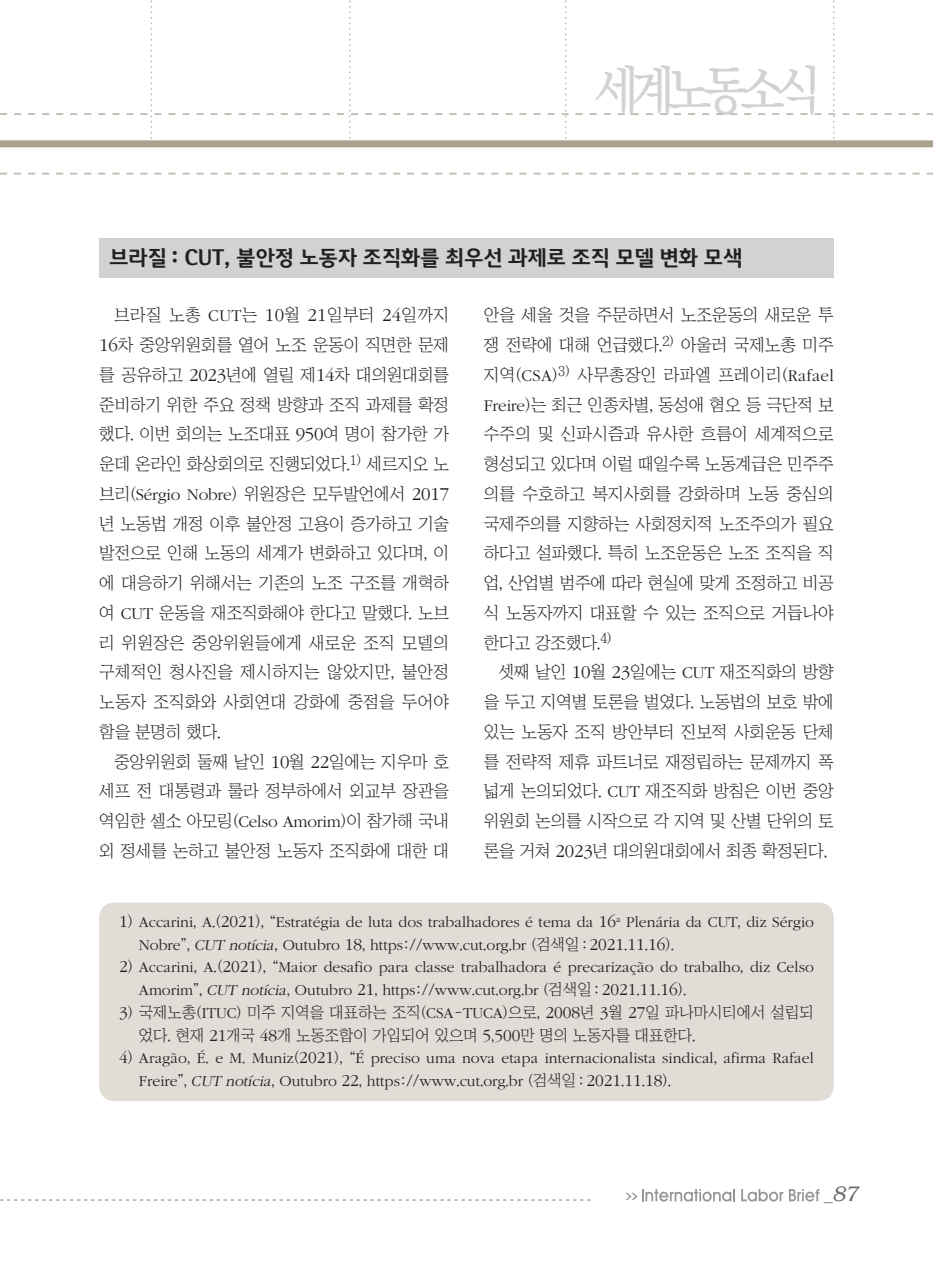
<style>
.page{position:relative;width:933px;height:1275px;background:#fff}
.page>*{position:absolute;margin:0;border:0;box-sizing:border-box;transform-origin:0 0}
.t1{font:500 52.5px "Ko Pub Batang";letter-spacing:-.175em;color:#d1d2d4;scale:.9 1}
.노사정__제목{font:700 21px "Auction Gothic";letter-spacing:-.02em;color:#231f20}
.t2{font:italic 300 21px "Bookman";color:#6c6d70}
.노사정__본문{font:17.15px/29.8px "Chosunilbo NM";letter-spacing:-.01em;color:#231f20;text-align:justify}
.각주{font:300 15.75px/22.8px "ITC Garamond Std";color:#231f20}
.각주-2{font:15.75px/22.8px "Chosunilbo NM";color:#231f20}
.t3{font:700 7.88px "Ko Pub Dotum";color:#939598;scale:2 1}
.s1{font-family:"ITC Garamond Std";font-weight:300}
.s2{font-family:"ITC Garamond Std";font-weight:300;font-size:18.9px}
.s3{font-size:17.32px}
.s4{font-family:"Chosunilbo NM";font-weight:400}
.s5{font-style:italic}
.s6{font-family:"ITC Garamond Std";font-weight:300;font-size:17.32px}
.s7{font-family:"Helvetica";font-weight:400;font-style:normal;font-size:17.5px}
</style>
<div class="page">
<svg style="left:0;top:1199px;width:590px;height:1px"></svg>
<svg style="left:0;top:173px;width:933px;height:1px"></svg>
<svg style="left:0;top:0;width:933px;height:147px"></svg>
<svg style="left:642px;top:1189px;width:93px;height:13px"></svg>
<svg style="left:741px;top:1189px;width:42px;height:13px"></svg>
<svg style="left:789px;top:1189px;width:30px;height:12px"></svg>
<div style="left:99px;top:903px;width:734px;height:198px;background:#e1dcd5;border-radius:15px"></div>
<div style="left:99px;top:238px;width:734px;height:40px;background:#d1d2d4"></div>
<h1 class="t1" style="left:595px;top:64px;width:253px">세계노동소식</h1>
<p class="노사정__제목" style="left:109px;top:247px;width:634px">브라질 : CUT, 불안정 노동자 조직화를 최우선 과제로 조직 모델 변화 모색</p>
<p class="노사정__본문" style="left:99px;top:300px;width:351px;text-indent:15px">브라질 노총 <span class="s1">CUT</span>는 <span class="s2">10</span>월 <span class="s2">21</span>일부터 <span class="s2">24</span>일까지 <span class="s2">16</span>차 중앙위원회를 열어 노조 운동이 직면한 문제 를 공유하고 <span class="s2">2023</span>년에 열릴 제<span class="s2">14</span>차 대의원대회를 준비하기 위한 주요 정책 방향과 조직 과제를 확정 했다. 이번 회의는 노조대표 <span class="s2">950</span>여 명이 참가한 가 운데 온라인 화상회의로 진행되었다.<sup>1)</sup> 세르지오 노 브리(<span class="s1">Sérgio Nobre</span>) 위원장은 모두발언에서 <span class="s2">2017 </span>년 노동법 개정 이후 불안정 고용이 증가하고 기술 발전으로 인해 노동의 세계가 변화하고 있다며, 이 에 대응하기 위해서는 기존의 노조 구조를 개혁하 여 <span class="s1">CUT</span> 운동을 재조직화해야 한다고 말했다. 노브 리 위원장은 중앙위원들에게 새로운 조직 모델의 구체적인 청사진을 제시하지는 않았지만, 불안정 노동자 조직화와 사회연대 강화에 중점을 두어야 함을 분명히 했다.</p>
<p class="노사정__본문" style="left:99px;top:746px;width:351px;text-indent:15px">중앙위원회 둘째 날인 <span class="s2">10</span>월 <span class="s2">22</span>일에는 지우마 호 세프 전 대통령과 룰라 정부하에서 외교부 장관을 역임한 셀소 아모링(<span class="s1">Celso Amorim</span>)이 참가해 국내 외 정세를 논하고 불안정 노동자 조직화에 대한 대</p>
<p class="노사정__본문" style="left:484px;top:300px;width:351px">안을 세울 것을 주문하면서 노조운동의 새로운 투 쟁 전략에 대해 언급했다.<sup>2)</sup> 아울러 국제노총 미주 지역(<span class="s1">CSA</span>)<sup>3)</sup> 사무총장인 라파엘 프레이리(<span class="s1">Rafael Freire</span>)는 최근 인종차별, 동성애 혐오 등 극단적 보 수주의 및 신파시즘과 유사한 흐름이 세계적으로 형성되고 있다며 이럴 때일수록 노동계급은 민주주 의를 수호하고 복지사회를 강화하며 노동 중심의 국제주의를 지향하는 사회정치적 노조주의가 필요 하다고 설파했다. 특히 노조운동은 노조 조직을 직 업, 산업별 범주에 따라 현실에 맞게 조정하고 비공 식 노동자까지 대표할 수 있는 조직으로 거듭나야 한다고 강조했다.<sup>4)</sup></p>
<p class="노사정__본문" style="left:484px;top:657px;width:351px;text-indent:15px">셋째 날인 <span class="s2">10</span>월 <span class="s2">23</span>일에는 <span class="s1">CUT</span> 재조직화의 방향 을 두고 지역별 토론을 벌였다. 노동법의 보호 밖에 있는 노동자 조직 방안부터 진보적 사회운동 단체 를 전략적 제휴 파트너로 재정립하는 문제까지 폭 넓게 논의되었다. <span class="s1">CUT</span> 재조직화 방침은 이번 중앙 위원회 논의를 시작으로 각 지역 및 산별 단위의 토 론을 거쳐 <span class="s2">2023</span>년 대의원대회에서 최종 확정된다.</p>
<p class="각주" style="left:139px;top:911px;width:676px;text-indent:-20px"><span class="s3">1</span><span class="s4">)</span> Accarini<span class="s4">,</span> A<span class="s4">.(</span><span class="s3">2021</span><span class="s4">), “</span>Estratégia de luta dos trabalhadores é tema da <span class="s3">16</span><sup>a</sup> Plenária da CUT<span class="s4">,</span> diz Sérgio<br>Nobre<span class="s4">”,</span> <span class="s5">CUTnotícia</span><span class="s4">,</span> Outubro <span class="s3">18</span><span class="s4">,</span> https<span class="s4">://</span>www<span class="s4">.</span>cut<span class="s4">.</span>org<span class="s4">.</span>br <span class="s4">(검색일 :</span> <span class="s3">2021</span><span class="s4">.</span><span class="s3">11</span><span class="s4">.</span><span class="s3">16</span><span class="s4">).</span></p>
<p class="각주" style="left:139px;top:956px;width:676px;text-indent:-20px"><span class="s3">2</span><span class="s4">)</span> Accarini<span class="s4">,</span> A<span class="s4">.(</span><span class="s3">2021</span><span class="s4">), “</span>Maior desafio para classe trabalhadora é precarização do trabalho<span class="s4">,</span> diz Celso<br>Amorim<span class="s4">”,</span> <span class="s5">CUTnotícia</span><span class="s4">,</span> Outubro <span class="s3">21</span><span class="s4">,</span> https<span class="s4">://</span>www<span class="s4">.</span>cut<span class="s4">.</span>org<span class="s4">.</span>br <span class="s4">(검색일 :</span> <span class="s3">2021</span><span class="s4">.</span><span class="s3">11</span><span class="s4">.</span><span class="s3">16</span><span class="s4">).</span></p>
<p class="각주-2" style="left:139px;top:1001px;width:676px;text-indent:-20px"><span class="s6">3</span>) 국제노총(<span class="s1">ITUC</span>) 미주 지역을 대표하는 조직(<span class="s1">CSA</span>-<span class="s1">TUCA</span>)으로, <span class="s6">2008</span>년 <span class="s6">3</span>월 <span class="s6">27</span>일 파나마시티에서 설립되 었다. 현재 <span class="s6">21</span>개국 <span class="s6">48</span>개 노동조합이 가입되어 있으며 <span class="s6">5</span>,<span class="s6">500</span>만 명의 노동자를 대표한다.</p>
<p class="각주" style="left:139px;top:1047px;width:676px;text-indent:-20px"><span class="s3">4</span><span class="s4">)</span> Aragão<span class="s4">,</span> É<span class="s4">.</span> e M<span class="s4">.</span> Muniz<span class="s4">(</span><span class="s3">2021</span><span class="s4">), “</span>É preciso uma nova etapa internacionalista sindical<span class="s4">,</span> afirma Rafael<br>Freire<span class="s4">”,</span> <span class="s5">CUTnotícia</span><span class="s4">,</span> Outubro <span class="s3">22</span><span class="s4">,</span> https<span class="s4">://</span>www<span class="s4">.</span>cut<span class="s4">.</span>org<span class="s4">.</span>br <span class="s4">(검색일 :</span> <span class="s3">2021</span><span class="s4">.</span><span class="s3">11</span><span class="s4">.</span><span class="s3">18</span><span class="s4">).</span></p>
<p class="t3" style="left:625px;top:1192px;width:8px">&gt;&gt;</p>
<p class="t2" style="left:824px;top:1182px;width:36px"><span class="s7">_</span>87</p>
</div>
